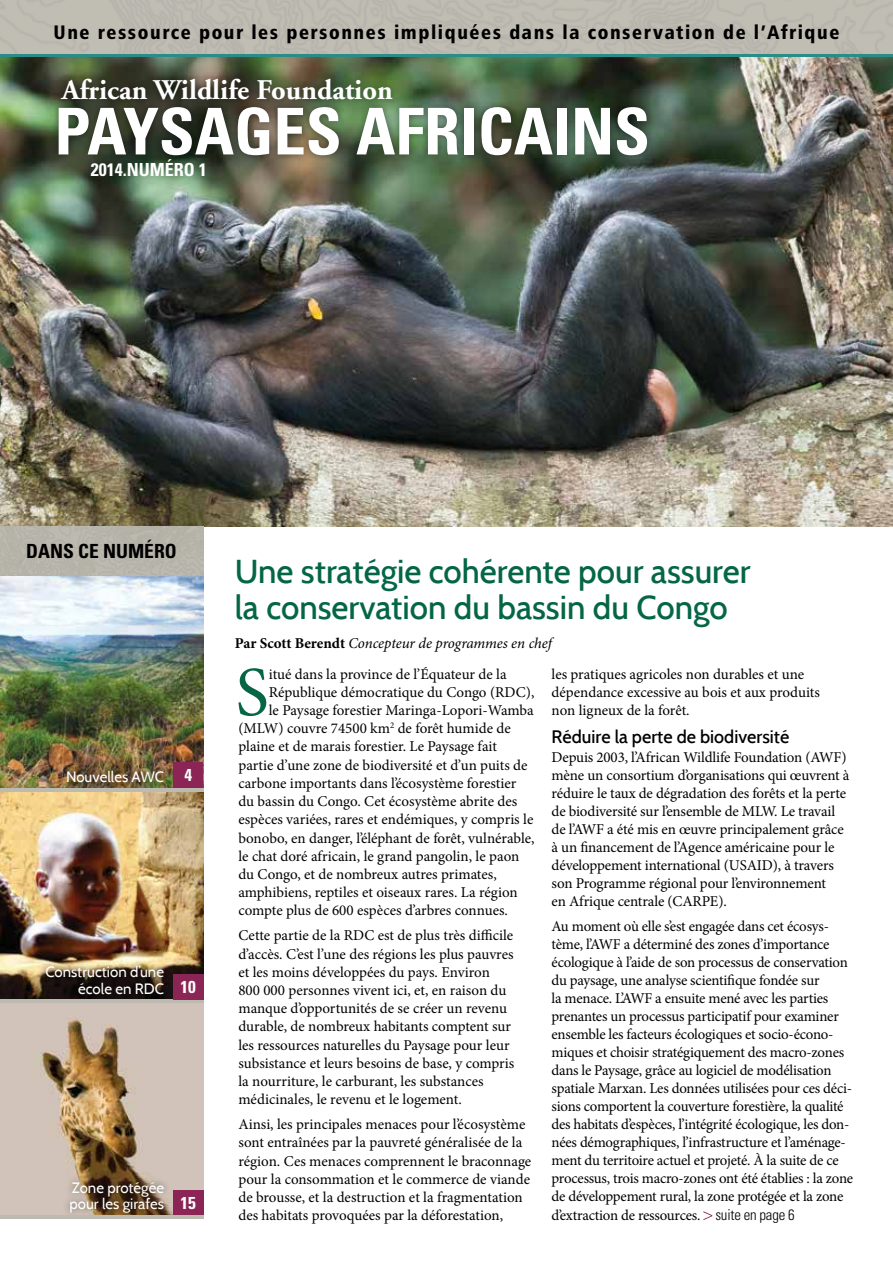
<style>
.page{position:relative;width:893px;height:1263px;background:#fff}
.page>*{position:absolute;margin:0;border:0;box-sizing:border-box;transform-origin:0 0}
.t1{font:70.35px "Minion Pro";color:#056647}
.t2{font:700 condensed 64.5px "Univers LT Std";color:#fff}
.t3{font:500 33px/36px "Cabin";color:#056647}
.t4{font:700 28.5px "Adobe Garamond";color:#fff}
.t5{font:19.5px "Humanist 777 BT Black Condensed B";letter-spacing:.08em;color:#000}
.t6{font:700 condensed 19.5px "Univers LT Std";color:#000}
.t7{font:500 18px "Cabin";color:#000}
.t8{font:700 condensed 18px "Univers LT Std";color:#fff}
.t9{font:700 condensed 17.25px "Univers LT Std";color:#fff}
.t10{font:15px/18.1px "Minion Pro";letter-spacing:-.01em;color:#000}
.t11{font:15px/16.5px "Cabin";color:#fff;text-align:right}
.t12{font:italic 15px "Minion Pro";letter-spacing:-.005em;color:#000}
.s1{font-weight:700;font-style:normal}
.s2{font-family:"Univers LT Std";font-weight:300;font-stretch:condensed}
</style>
<div class="page">
<img style="left:0;top:57px;width:893px;height:470px">
<svg style="left:703px;top:1211px;width:9px;height:9px"></svg>
<img style="left:0;top:576px;width:203px;height:212px">
<img style="left:0;top:791px;width:203px;height:425px">
<hr style="left:0;top:54px;width:893px;height:3px;background:#2b8c87">
<div style="left:60px;top:764px;width:111px;height:26px;background:#000;opacity:.75"></div>
<svg style="left:38px;top:959px;width:133px;height:40px"></svg>
<div style="left:62px;top:1174px;width:109px;height:46px;background:#000;opacity:.51"></div>
<hr style="left:0;top:999px;width:203px;height:3px;background:#bdbab1">
<hr style="left:0;top:788px;width:203px;height:3px;background:#bdbab1">
<div style="left:173px;top:763px;width:30px;height:25px;background:#8a2555"></div>
<div style="left:173px;top:974px;width:30px;height:25px;background:#8a2555"></div>
<div style="left:173px;top:1190px;width:30px;height:26px;background:#8a2555"></div>
<hr style="left:0;top:1216px;width:203px;height:3px;background:#bdbab1">
<div style="left:51px;top:72px;width:604px;height:91px;background:#000;opacity:.42"></div>
<h3 class="t5" style="left:54px;top:19px;width:787px">Une ressource pour les personnes impliquées dans la conservation de l’Afrique</h3>
<h3 class="t4" style="left:62px;top:74px;width:332px">African Wildlife Foundation</h3>
<h2 class="t2" style="left:55px;top:92px;width:554px">PAYSAGES AFRICAINS</h2>
<p class="t8" style="left:91px;top:158px;width:117px">2014.NUMÉRO 1</p>
<h3 class="t6" style="left:26px;top:539px;width:152px">DANS CE NUMÉRO</h3>
<p class="t11" style="left:66px;top:768px;width:100px">Nouvelles AWC</p>
<p class="t9" style="left:184px;top:764px;width:9px">4</p>
<p class="t11" style="left:45px;top:963px;width:120px">Construction d’une école en RDC</p>
<p class="t9" style="left:180px;top:976px;width:17px">10</p>
<p class="t11" style="left:69px;top:1179px;width:96px;text-align:left">Zone protégée pour les girafes</p>
<p class="t9" style="left:180px;top:1192px;width:17px">15</p>
<h3 class="t3" style="left:235px;top:553px;width:517px">Une stratégie cohérente pour assurer la conservation du bassin du Congo</h3>
<p class="t12" style="left:235px;top:633px;width:319px"><span class="s1">Par Scott Berendt</span> Concepteur de programmes en chef</p>
<h1 class="t1" style="left:235px;top:645px;width:35px">S</h1>
<p class="t10" style="left:269px;top:665px;width:239px">itué dans la province de l’Équateur de la</p>
<p class="t10" style="left:269px;top:683px;width:267px">République démocratique du Congo (RDC),</p>
<p class="t10" style="left:269px;top:701px;width:267px">le Paysage forestier Maringa-Lopori-Wamba</p>
<p class="t10" style="left:238px;top:719px;width:274px">(MLW) couvre 74500 km<sup>2</sup> de forêt humide de</p>
<p class="t10" style="left:238px;top:738px;width:260px">plaine et de marais forestier. Le Paysage fait</p>
<p class="t10" style="left:238px;top:756px;width:291px">partie d’une zone de biodiversité et d’un puits de</p>
<p class="t10" style="left:238px;top:774px;width:280px">carbone importants dans l’écosystème forestier</p>
<p class="t10" style="left:238px;top:792px;width:280px">du bassin du Congo. Cet écosystème abrite des</p>
<p class="t10" style="left:238px;top:810px;width:296px">espèces variées, rares et endémiques, y compris le</p>
<p class="t10" style="left:238px;top:829px;width:298px">bonobo, en danger, l’éléphant de forêt, vulnérable,</p>
<p class="t10" style="left:238px;top:847px;width:282px">le chat doré africain, le grand pangolin, le paon</p>
<p class="t10" style="left:238px;top:865px;width:260px">du Congo, et de nombreux autres primates,</p>
<p class="t10" style="left:238px;top:883px;width:281px">amphibiens, reptiles et oiseaux rares. La région</p>
<p class="t10" style="left:238px;top:901px;width:271px">compte plus de 600 espèces d’arbres connues.</p>
<p class="t10" style="left:238px;top:926px;width:277px">Cette partie de la RDC est de plus très difficile d’accès. C’est l’une des régions les plus pauvres et les moins développées du pays. Environ 800 000 personnes vivent ici, et, en raison du manque d’opportunités de se créer un revenu durable, de nombreux habitants comptent sur les ressources naturelles du Paysage pour leur subsistance et leurs besoins de base, y compris la nourriture, le carburant, les substances médicinales, le revenu et le logement.</p>
<p class="t10" style="left:238px;top:1115px;width:294px">Ainsi, les principales menaces pour l’écosystème sont entraînées par la pauvreté généralisée de la région. Ces menaces comprennent le braconnage pour la consommation et le commerce de viande de brousse, et la destruction et la fragmentation des habitats provoquées par la déforestation,</p>
<p class="t10" style="left:552px;top:665px;width:270px">les pratiques agricoles non durables et une dépendance excessive au bois et aux produits non ligneux de la forêt.</p>
<p class="t7" style="left:552px;top:726px;width:239px">Réduire la perte de biodiversité</p>
<p class="t10" style="left:552px;top:748px;width:299px">Depuis 2003, l’African Wildlife Foundation (AWF) mène un consortium d’organisations qui œuvrent à réduire le taux de dégradation des forêts et la perte de biodiversité sur l’ensemble de MLW. Le travail de l’AWF a été mis en œuvre principalement grâce à un financement de l’Agence américaine pour le développement international (USAID), à travers son Programme régional pour l’environnement<br>en Afrique centrale (CARPE).</p>
<p class="t10" style="left:552px;top:917px;width:303px">Au moment où elle s’est engagée dans cet écosys&shy;tème, l’AWF a déterminé des zones d’importance écologique à l’aide de son processus de conservation du paysage, une analyse scientifique fondée sur<br>la menace. L’AWF a ensuite mené avec les parties prenantes un processus participatif pour examiner ensemble les facteurs écologiques et socio-écono&shy;miques et choisir stratégiquement des macro-zones dans le Paysage, grâce au logiciel de modélisation spatiale Marxan. Les données utilisées pour ces déci&shy;sions comportent la couverture forestière, la qualité des habitats d’espèces, l’intégrité écologique, les don&shy;nées démographiques, l’infrastructure et l’aménage&shy;ment du territoire actuel et projeté. À la suite de ce processus, trois macro-zones ont été établies : la zone de développement rural, la zone protégée et la zone d’extraction de ressources. <span class="s2">suite en page 6</span></p>
</div>
